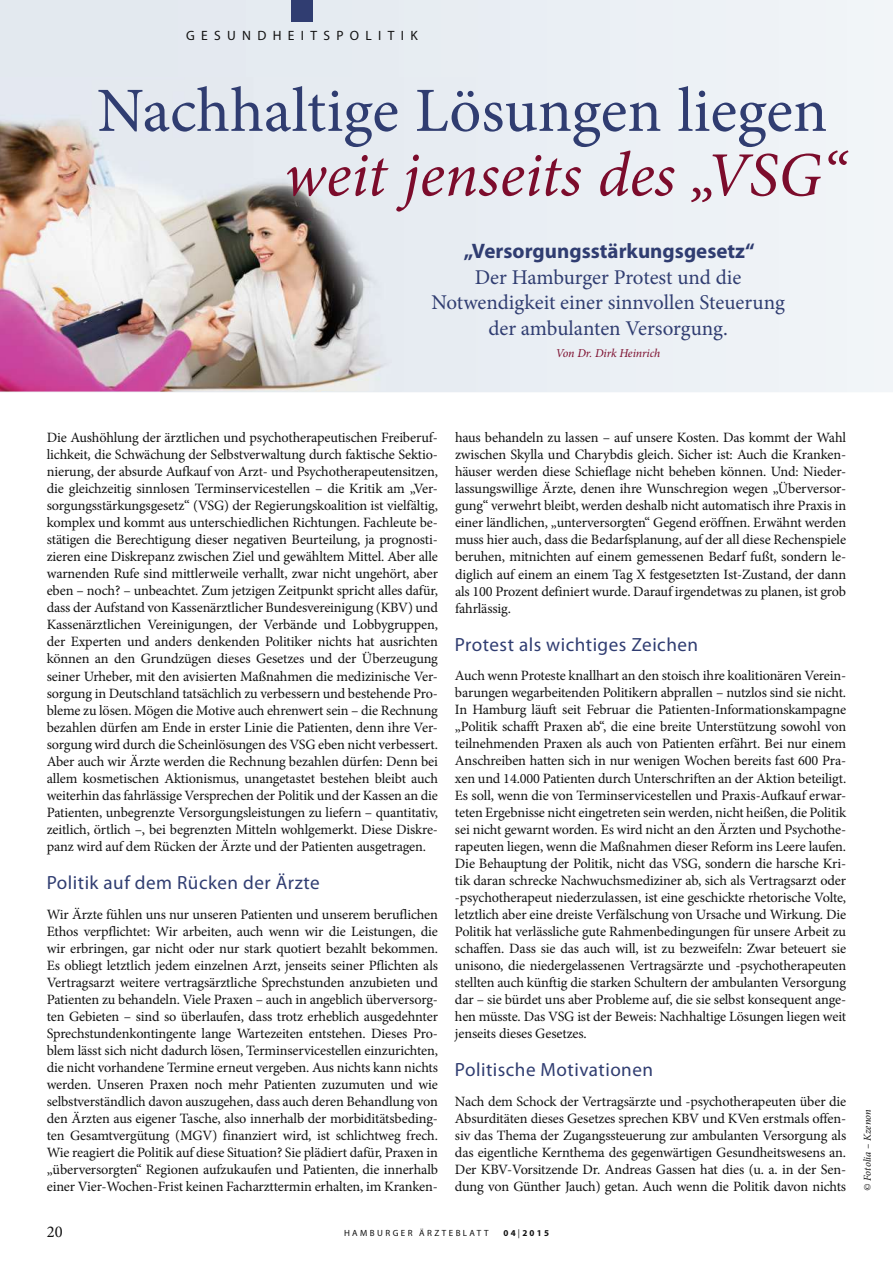
<style>
.page{position:relative;width:893px;height:1263px;background:#fff}
.page>*{position:absolute;margin:0;border:0;box-sizing:border-box;transform-origin:0 0}
.t1{font:63px "Minion Pro";color:#303d71}
.t2{font:italic 63px "Minion Pro";color:#7c0c2c}
.t3{font:21px/25.5px "Minion Pro";color:#303d71;text-align:center}
.t4{font:21px "Myriad Pro Bold OV YERDQA";color:#303d71}
.t5{font:19.2px "Myriad Pro Regular OV AFRDQA";letter-spacing:.025em;color:#303d71}
.t6{font:16.5px "Minion Pro";color:#121212}
.t7{font:14.25px/17px "Minion Pro";letter-spacing:-.01em;color:#121212;text-align:justify}
.t8{font:13.5px "Myriad Pro Regular OV NHRDQA";letter-spacing:.47em;color:#121212}
.t9{font:italic 12px "Minion Pro";letter-spacing:-.01em;color:#7c0c2c}
.t10{font:italic 10.5px "Minion Pro";color:#121212}
.t11{font:9px "Myriad Pro Regular OV AFRDQA";letter-spacing:.27em;color:#121212}
.t12{font:9px "Myriad Pro Bold OV YERDQA";letter-spacing:.25em;color:#121212}
.s1{font-family:"Myriad Pro Regular OV AFRDQA"}
</style>
<div class="page">
<svg style="left:0;top:0;width:893px;height:392px"></svg>
<img style="left:0;top:78px;width:476px;height:313px">
<div style="left:291px;top:0;width:22px;height:21px;background:#303d71"></div>
<p class="t8" style="left:186px;top:27px;width:233px">GESUNDHEITSPOLITIK</p>
<h1 class="t1" style="left:97px;top:72px;width:732px">Nachhaltige Lösungen liegen</h1>
<h1 class="t2" style="left:284px;top:155px;width:563px">weit jenseits des „VSG“</h1>
<h2 class="t4" style="left:464px;top:239px;width:292px">„Versorgungsstärkungsgesetz“</h2>
<h2 class="t3" style="left:431px;top:264px;width:355px">Der Hamburger Protest und die<br>Notwendigkeit einer sinnvollen Steuerung der ambulanten Versorgung.</h2>
<p class="t9" style="left:556px;top:349px;width:106px">Von Dr. Dirk Heinrich</p>
<p class="t7" style="left:47px;top:429px;width:393px">Die Aushöhlung der ärztlichen und psychotherapeutischen Freiberuf&shy;lichkeit, die Schwächung der Selbstverwaltung durch faktische Sektio&shy;nierung, der absurde Aufkauf von Arzt- und Psychotherapeutensitzen, die gleichzeitig sinnlosen Terminservicestellen – die Kritik am „Ver&shy;sorgungsstärkungsgesetz“ (VSG) der Regierungskoalition ist vielfältig, komplex und kommt aus unterschiedlichen Richtungen. Fachleute be&shy;stätigen die Berechtigung dieser negativen Beurteilung, ja prognosti&shy;zieren eine Diskrepanz zwischen Ziel und gewähltem Mittel. Aber alle warnenden Rufe sind mittlerweile verhallt, zwar nicht ungehört, aber eben – noch? – unbeachtet. Zum jetzigen Zeitpunkt spricht alles dafür, dass der Aufstand von Kassenärztlicher Bundesvereinigung (KBV) und Kassenärztlichen Vereinigungen, der Verbände und Lobbygruppen, der Experten und anders denkenden Politiker nichts hat ausrichten können an den Grundzügen dieses Gesetzes und der Überzeugung seiner Urheber, mit den avisierten Maßnahmen die medizinische Ver&shy;sorgung in Deutschland tatsächlich zu verbessern und bestehende Pro&shy;bleme zu lösen. Mögen die Motive auch ehrenwert sein – die Rechnung bezahlen dürfen am Ende in erster Linie die Patienten, denn ihre Ver&shy;sorgung wird durch die Scheinlösungen des VSG eben nicht verbessert.<br>Aber auch wir Ärzte werden die Rechnung bezahlen dürfen: Denn bei allem kosmetischen Aktionismus, unangetastet bestehen bleibt auch weiterhin das fahrlässige Versprechen der Politik und der Kassen an die Patienten, unbegrenzte Versorgungsleistungen zu liefern – quantitativ, zeitlich, örtlich –, bei begrenzten Mitteln wohlgemerkt. Diese Diskre&shy;panz wird auf dem Rücken der Ärzte und der Patienten ausgetragen.</p>
<h3 class="t5" style="left:47px;top:871px;width:274px">Politik auf dem Rücken der Ärzte</h3>
<p class="t7" style="left:47px;top:905px;width:393px">Wir Ärzte fühlen uns nur unseren Patienten und unserem beruflichen Ethos verpflichtet: Wir arbeiten, auch wenn wir die Leistungen, die wir erbringen, gar nicht oder nur stark quotiert bezahlt bekommen.<br>Es obliegt letztlich jedem einzelnen Arzt, jenseits seiner Pflichten als Vertragsarzt weitere vertragsärztliche Sprechstunden anzubieten und Patienten zu behandeln. Viele Praxen – auch in angeblich überversorg&shy;ten Gebieten – sind so überlaufen, dass trotz erheblich ausgedehnter Sprechstundenkontingente lange Wartezeiten entstehen. Dieses Pro&shy;blem lässt sich nicht dadurch lösen, Terminservicestellen einzurichten, die nicht vorhandene Termine erneut vergeben. Aus nichts kann nichts werden. Unseren Praxen noch mehr Patienten zuzumuten und wie selbstverständlich davon auszugehen, dass auch deren Behandlung von den Ärzten aus eigener Tasche, also innerhalb der morbiditätsbeding&shy;ten Gesamtvergütung (MGV) finanziert wird, ist schlichtweg frech.<br>Wie reagiert die Politik auf diese Situation? Sie plädiert dafür, Praxen in „überversorgten“ Regionen aufzukaufen und Patienten, die innerhalb einer Vier-Wochen-Frist keinen Facharzttermin erhalten, im Kranken-</p>
<p class="t7" style="left:455px;top:429px;width:393px">haus behandeln zu lassen – auf unsere Kosten. Das kommt der Wahl zwischen Skylla und Charybdis gleich. Sicher ist: Auch die Kranken&shy;häuser werden diese Schieflage nicht beheben können. Und: Nieder&shy;lassungswillige Ärzte, denen ihre Wunschregion wegen „Überversor&shy;gung“ verwehrt bleibt, werden deshalb nicht automatisch ihre Praxis in einer ländlichen, „unterversorgten“ Gegend eröffnen. Erwähnt werden muss hier auch, dass die Bedarfsplanung, auf der all diese Rechenspiele beruhen, mitnichten auf einem gemessenen Bedarf fußt, sondern le&shy;diglich auf einem an einem Tag X festgesetzten Ist-Zustand, der dann als 100 Prozent definiert wurde. Darauf irgendetwas zu planen, ist grob fahrlässig.</p>
<h3 class="t5" style="left:455px;top:633px;width:245px">Protest als wichtiges Zeichen</h3>
<p class="t7" style="left:455px;top:667px;width:393px">Auch wenn Proteste knallhart an den stoisch ihre koalitionären Verein&shy;barungen wegarbeitenden Politikern abprallen – nutzlos sind sie nicht.<br>In Hamburg läuft seit Februar die Patienten-Informationskampagne „Politik schafft Praxen ab“, die eine breite Unterstützung sowohl von teilnehmenden Praxen als auch von Patienten erfährt. Bei nur einem Anschreiben hatten sich in nur wenigen Wochen bereits fast 600 Pra&shy;xen und 14.000 Patienten durch Unterschriften an der Aktion beteiligt.<br>Es soll, wenn die von Terminservicestellen und Praxis-Aufkauf erwar&shy;teten Ergebnisse nicht eingetreten sein werden, nicht heißen, die Politik sei nicht gewarnt worden. Es wird nicht an den Ärzten und Psychothe&shy;rapeuten liegen, wenn die Maßnahmen dieser Reform ins Leere laufen.<br>Die Behauptung der Politik, nicht das VSG, sondern die harsche Kri&shy;tik daran schrecke Nachwuchsmediziner ab, sich als Vertragsarzt oder -psychotherapeut niederzulassen, ist eine geschickte rhetorische Volte, letztlich aber eine dreiste Verfälschung von Ursache und Wirkung. Die Politik hat verlässliche gute Rahmenbedingungen für unsere Arbeit zu schaffen. Dass sie das auch will, ist zu bezweifeln: Zwar beteuert sie unisono, die niedergelassenen Vertragsärzte und -psychotherapeuten stellten auch künftig die starken Schultern der ambulanten Versorgung dar – sie bürdet uns aber Probleme auf, die sie selbst konsequent ange&shy;hen müsste. Das VSG ist der Beweis: Nachhaltige Lösungen liegen weit jenseits dieses Gesetzes.</p>
<h3 class="t5" style="left:455px;top:1058px;width:200px">Politische Motivationen</h3>
<p class="t7" style="left:455px;top:1092px;width:393px">Nach dem Schock der Vertragsärzte und -psychotherapeuten über die Absurditäten dieses Gesetzes sprechen KBV und KVen erstmals offen&shy;siv das Thema der Zugangssteuerung zur ambulanten Versorgung als das eigentliche Kernthema des gegenwärtigen Gesundheitswesens an.<br>Der KBV-Vorsitzende Dr. Andreas Gassen hat dies (u. a. in der Sen&shy;dung von Günther Jauch) getan. Auch wenn die Politik davon nichts</p>
<p class="t6" style="left:47px;top:1221px;width:17px">20</p>
<p class="t11" style="left:344px;top:1227px;width:146px">HAMBURGER ÄRZTEBLATT</p>
<p class="t12" style="left:503px;top:1227px;width:47px">04<span class="s1">|</span>2015</p>
<p class="t10" style="left:864px;top:1191px;width:83px;rotate:-90deg">© Fotolia – Kzenon</p>
</div>
